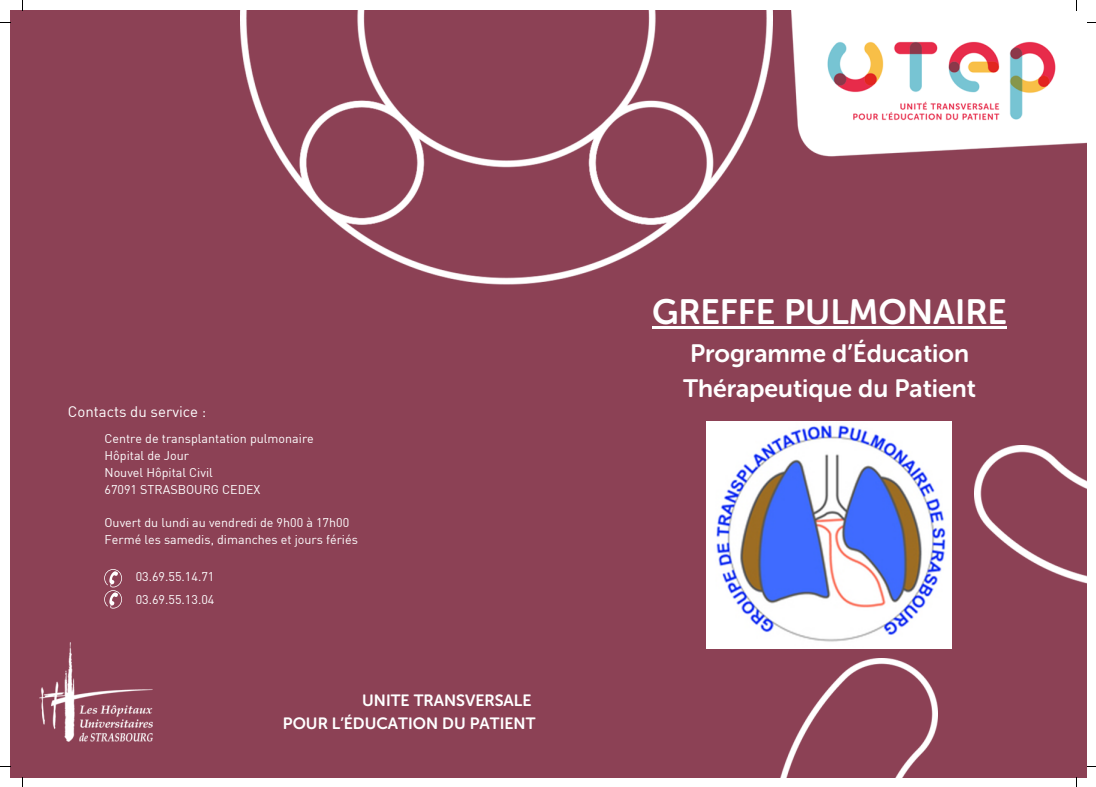
<style>
.page{position:relative;width:1096px;height:787px;background:#fff}
.page>*{position:absolute;margin:0;border:0;box-sizing:border-box;transform-origin:0 0}
.t1{font:35px "Museo Sans Rounded 700";color:#fff}
.t2{font:25px/34.8px "Museo Sans Rounded 700";color:#fff}
.t3{font:16.25px "Museo Sans Rounded 700";color:#fff}
.t4{font:15px "DIN";color:#fff}
.t5{font:12.5px "DIN";color:#fff}
</style>
<div class="page">
<div style="left:10px;top:10px;width:1076px;height:768px;background:#8c4155"></div>
<img style="left:791px;top:10px;width:295px;height:147px">
<img style="left:974px;top:446px;width:112px;height:138px">
<img style="left:780px;top:658px;width:157px;height:120px">
<img style="left:240px;top:10px;width:532px;height:275px">
<img style="left:39px;top:642px;width:114px;height:99px">
<img style="left:706px;top:422px;width:245px;height:226px">
<hr style="left:652px;top:326px;width:354px;height:2px;background:#fff">
<svg style="left:104px;top:569px;width:18px;height:40px"></svg>
<p class="t4" style="left:68px;top:403px;width:140px">Contacts du service :</p>
<p class="t5" style="left:104px;top:431px;width:211px">Centre de transplantation pulmonaire</p>
<p class="t5" style="left:104px;top:447px;width:86px">Hôpital de Jour</p>
<p class="t5" style="left:104px;top:464px;width:110px">Nouvel Hôpital Civil</p>
<p class="t5" style="left:104px;top:481px;width:157px">67091 STRASBOURG CEDEX</p>
<p class="t5" style="left:104px;top:515px;width:246px">Ouvert du lundi au vendredi de 9h00 à 17h00</p>
<p class="t5" style="left:104px;top:532px;width:255px">Fermé les samedis, dimanches et jours fériés</p>
<p class="t5" style="left:136px;top:568px;width:80px">03.69.55.14.71</p>
<p class="t5" style="left:136px;top:592px;width:80px">03.69.55.13.04</p>
<p class="t3" style="left:362px;top:691px;width:171px">UNITE TRANSVERSALE</p>
<p class="t3" style="left:283px;top:713px;width:254px">POUR L’ÉDUCATION DU PATIENT</p>
<p class="t1" style="left:652px;top:291px;width:356px">GREFFE PULMONAIRE</p>
<p class="t2" style="left:683px;top:336px;width:294px">Programme d’Éducation<br>Thérapeutique du Patient</p>
</div>
